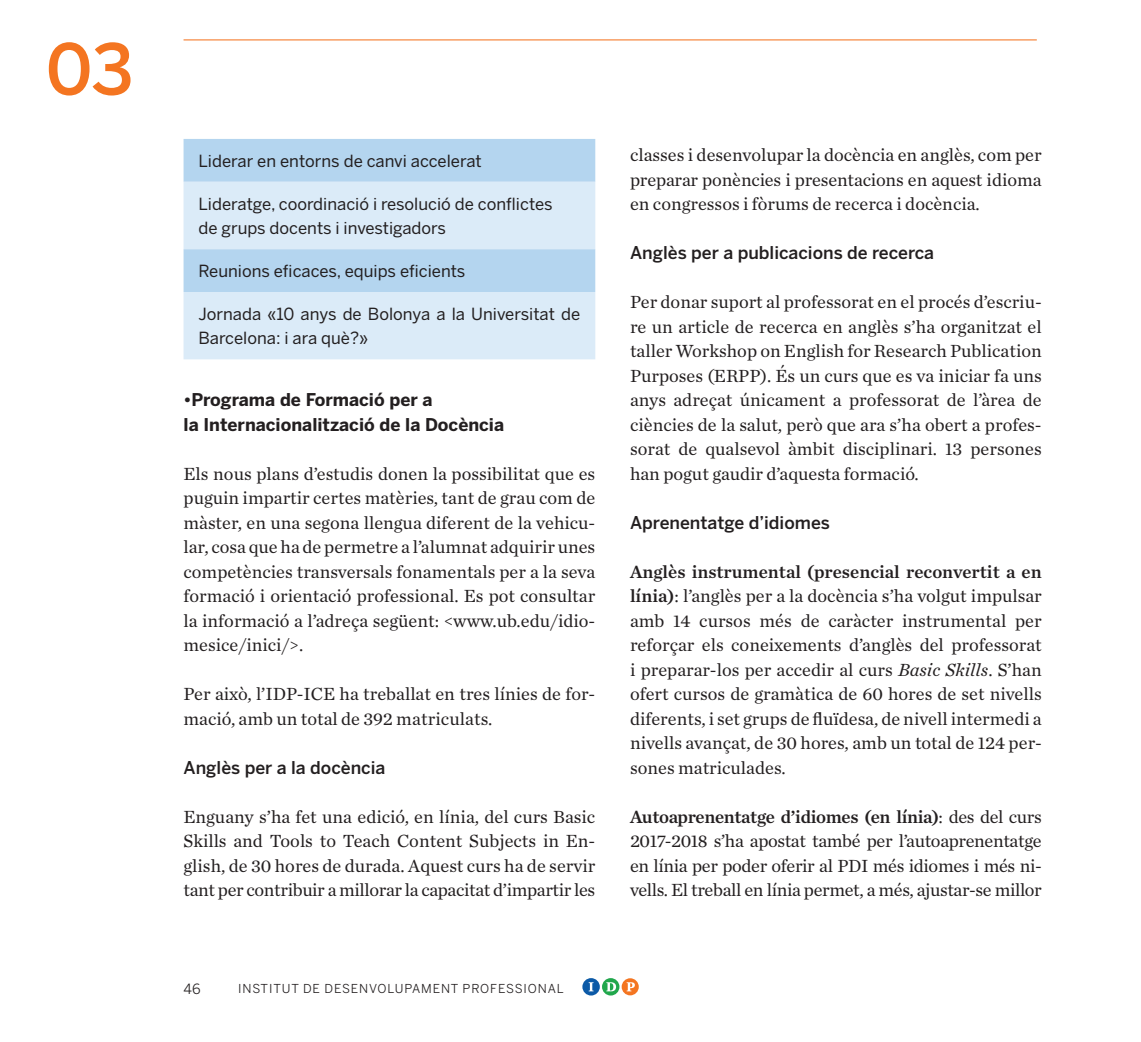
<style>
.page{position:relative;width:1141px;height:1042px;background:#fff}
.page>*{position:absolute;margin:0;border:0;box-sizing:border-box;transform-origin:0 0}
.t1{font:500 69.48px "Benton Sans";color:#f47521}
.t2{font:18.38px/24.5px "Chronicle Text G1";color:#231f20;text-align:justify}
.t3{font:18.38px "Chronicle Text G1 Semi";letter-spacing:-.02em;color:#231f20}
.t4{font:18.38px "Chronicle Text G1 Semi";color:#231f20}
.t5{font:500 17.5px "Benton Sans";color:#231f20}
.t6{font:700 17.5px/24.5px "Benton Sans";color:#231f20}
.t7{font:16.62px/24.5px "Benton Sans";color:#231f20}
.t8{font:14px "Benton Sans";color:#231f20}
.t9{font:12.25px "Benton Sans";letter-spacing:.07em;color:#231f20}
.s1{font-family:"Chronicle Text G1 Semi"}
.s2{font-style:italic}
.s3{font-family:"Chronicle Text G1"}
</style>
<div class="page">
<hr style="left:184px;top:39px;width:853px;height:1px;background:#f47521">
<div style="left:622px;top:978px;width:17px;height:17px;background:#f47521;border-radius:50%"></div>
<svg style="left:627px;top:982px;width:8px;height:9px"></svg>
<div style="left:602px;top:978px;width:17px;height:17px;background:#21a74c;border-radius:50%"></div>
<svg style="left:606px;top:982px;width:10px;height:9px"></svg>
<div style="left:582px;top:978px;width:18px;height:17px;background:#0c5aa7;border-radius:50%"></div>
<svg style="left:589px;top:982px;width:5px;height:9px"></svg>
<div style="left:184px;top:139px;width:411px;height:43px;background:#b4d5ef"></div>
<svg style="left:184px;top:182px;width:411px;height:177px;fill:#dbebf8"></svg>
<h1 class="t1" style="left:46px;top:28px;width:90px">03</h1>
<p class="t7" style="left:198px;top:148px;width:285px">Liderar en entorns de canvi accelerat</p>
<p class="t7" style="left:198px;top:191px;width:356px">Lideratge, coordinació i resolució de conflictes de grups docents i investigadors</p>
<p class="t7" style="left:198px;top:259px;width:269px">Reunions eficaces, equips eficients</p>
<p class="t7" style="left:198px;top:301px;width:383px">Jornada «10 anys de Bolonya a la Universitat de<br>Barcelona: i ara què?»</p>
<p class="t6" style="left:184px;top:387px;width:322px">•Programa de Formació per a<br>la Internacionalització de la Docència</p>
<p class="t2" style="left:184px;top:460px;width:413px">Els nous plans d’estudis donen la possibilitat que es puguin impartir certes matèries, tant de grau com de màster, en una segona llengua diferent de la vehicu&shy;lar, cosa que ha de permetre a l’alumnat adquirir unes competències transversals fonamentals per a la seva formació i orientació professional. Es pot consultar la informació a l’adreça següent: &lt;www.ub.edu/idio&shy;mesice/inici/&gt;.</p>
<p class="t2" style="left:184px;top:681px;width:413px">Per això, l’IDP-ICE ha treballat en tres línies de for&shy;mació, amb un total de 392 matriculats.</p>
<p class="t5" style="left:184px;top:757px;width:203px">Anglès per a la docència</p>
<p class="t2" style="left:184px;top:803px;width:413px">Enguany s’ha fet una edició, en línia, del curs Basic Skills and Tools to Teach Content Subjects in En&shy;glish, de 30 hores de durada. Aquest curs ha de servir tant per contribuir a millorar la capacitat d’impartir les</p>
<p class="t8" style="left:184px;top:981px;width:19px">46</p>
<p class="t9" style="left:238px;top:981px;width:327px">INSTITUT DE DESENVOLUPAMENT PROFESSIONAL</p>
<p class="t2" style="left:630px;top:142px;width:413px">classes i desenvolupar la docència en anglès, com per preparar ponències i presentacions en aquest idioma en congressos i fòrums de recerca i docència.</p>
<p class="t5" style="left:630px;top:242px;width:306px">Anglès per a publicacions de recerca</p>
<p class="t2" style="left:630px;top:289px;width:413px">Per donar suport al professorat en el procés d’escriu&shy;re un article de recerca en anglès s’ha organitzat el taller Workshop on English for Research Publication Purposes (ERPP). És un curs que es va iniciar fa uns anys adreçat únicament a professorat de l’àrea de ciències de la salut, però que ara s’ha obert a profes&shy;sorat de qualsevol àmbit disciplinari. 13 persones han pogut gaudir d’aquesta formació.</p>
<p class="t5" style="left:630px;top:512px;width:201px">Aprenentatge d’idiomes</p>
<p class="t4" style="left:630px;top:557px;width:413px">Anglès instrumental (presencial reconvertit a en</p>
<p class="t2" style="left:630px;top:583px;width:413px"><span class="s1">línia)</span>: l’anglès per a la docència s’ha volgut impulsar amb 14 cursos més de caràcter instrumental per reforçar els coneixements d’anglès del professorat i preparar-los per accedir al curs <span class="s2">Basic Skills</span>. S’han ofert cursos de gramàtica de 60 hores de set nivells diferents, i set grups de fluïdesa, de nivell intermedi a nivells avançat, de 30 hores, amb un total de 124 per&shy;sones matriculades.</p>
<p class="t3" style="left:630px;top:802px;width:413px">Autoaprenentatge d’idiomes (en línia)<span class="s3">: des del curs</span></p>
<p class="t2" style="left:630px;top:828px;width:413px">2017-2018 s’ha apostat també per l’autoaprenentatge en línia per poder oferir al PDI més idiomes i més ni&shy;vells. El treball en línia permet, a més, ajustar-se millor</p>
</div>
